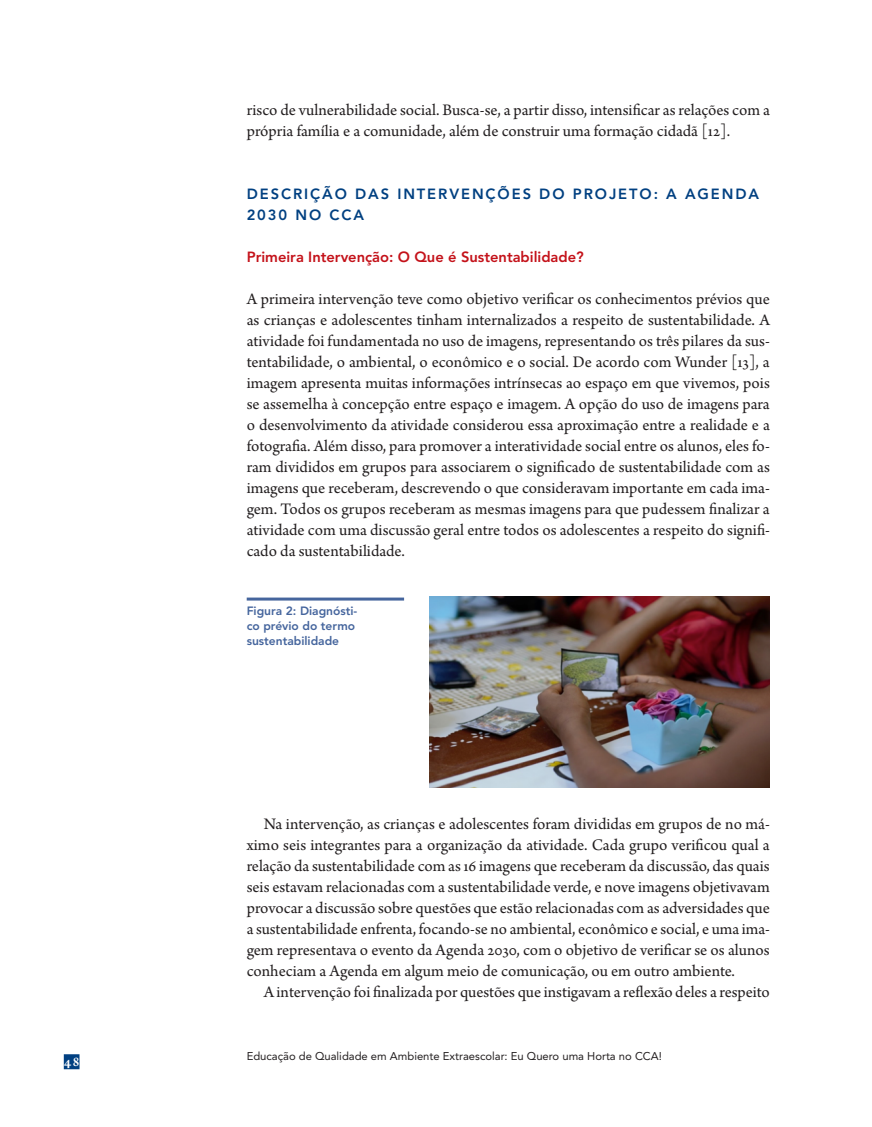
<style>
.page{position:relative;width:872px;height:1127px;background:#fff}
.page>*{position:absolute;margin:0;border:0;box-sizing:border-box;transform-origin:0 0}
.sem_recuo{font:16.95px/21px "Arno Pro";color:#231f20}
.texto{font:16.95px/21px "Arno Pro";color:#231f20;text-align:justify}
.t1{font:600 15px "Arno Pro";color:#fff}
.sub_1{font:800 14.7px/21px "Avenir LT Std";letter-spacing:.13em;color:#014081}
.sub_2{font:800 14.7px "Avenir LT Std";color:#c4121a}
.legenda_fio_acima{font:800 12px/15px "Avenir LT Std";color:#45659d}
.t2{font:11.25px "Avenir LT Std";color:#231f20}
</style>
<div class="page">
<div style="left:64px;top:1054px;width:15px;height:15px;background:#014081"></div>
<img style="left:429px;top:596px;width:341px;height:192px">
<hr style="left:247px;top:597px;width:157px;height:3px;background:#45659d">
<p class="t1" style="left:64px;top:1052px;width:17px">48</p>
<p class="sem_recuo" style="left:247px;top:100px;width:525px">risco de vulnerabilidade social. Busca-se, a partir disso, intensificar as relações com a própria família e a comunidade, além de construir uma formação cidadã [12].</p>
<p class="sub_1" style="left:247px;top:183px;width:514px">DESCRIÇÃO DAS INTERVENÇÕES DO PROJETO: A AGENDA<br>2030 NO CCA</p>
<p class="sub_2" style="left:247px;top:248px;width:339px">Primeira Intervenção: O Que é Sustentabilidade?</p>
<p class="sem_recuo" style="left:247px;top:289px;width:525px;text-align:justify">A primeira intervenção teve como objetivo verificar os conhecimentos prévios que as crianças e adolescentes tinham internalizados a respeito de sustentabilidade. A atividade foi fundamentada no uso de imagens, representando os três pilares da sus&shy;tentabilidade, o ambiental, o econômico e o social. De acordo com Wunder [13], a imagem apresenta muitas informações intrínsecas ao espaço em que vivemos, pois se assemelha à concepção entre espaço e imagem. A opção do uso de imagens para o desenvolvimento da atividade considerou essa aproximação entre a realidade e a fotografia. Além disso, para promover a interatividade social entre os alunos, eles fo&shy;ram divididos em grupos para associarem o significado de sustentabilidade com as imagens que receberam, descrevendo o que consideravam importante em cada ima&shy;gem. Todos os grupos receberam as mesmas imagens para que pudessem finalizar a atividade com uma discussão geral entre todos os adolescentes a respeito do signifi&shy;cado da sustentabilidade.</p>
<p class="legenda_fio_acima" style="left:247px;top:604px;width:112px">Figura 2: Diagnósti&shy;co prévio do termo sustentabilidade</p>
<p class="texto" style="left:247px;top:814px;width:524px;text-indent:17px">Na intervenção, as crianças e adolescentes foram divididas em grupos de no má&shy;ximo seis integrantes para a organização da atividade. Cada grupo verificou qual a relação da sustentabilidade com as 16 imagens que receberam da discussão, das quais seis estavam relacionadas com a sustentabilidade verde, e nove imagens objetivavam provocar a discussão sobre questões que estão relacionadas com as adversidades que a sustentabilidade enfrenta, focando-se no ambiental, econômico e social, e uma ima&shy;gem representava o evento da Agenda 2030, com o objetivo de verificar se os alunos conheciam a Agenda em algum meio de comunicação, ou em outro ambiente.</p>
<p class="texto" style="left:264px;top:982px;width:508px">A intervenção foi finalizada por questões que instigavam a reflexão deles a respeito</p>
<p class="t2" style="left:247px;top:1050px;width:417px">Educação de Qualidade em Ambiente Extraescolar: Eu Quero uma Horta no CCA!</p>
</div>
